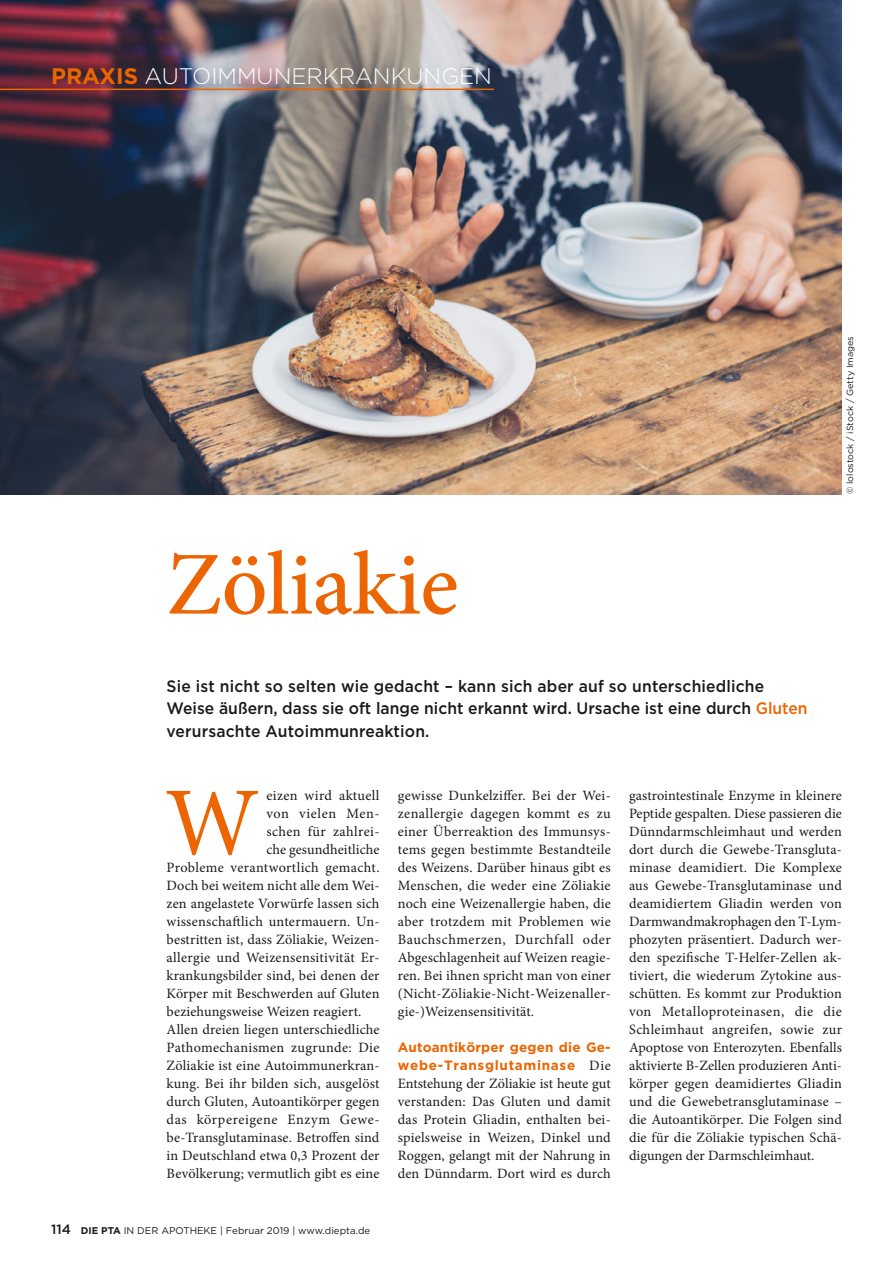
<style>
.page{position:relative;width:893px;height:1263px;background:#fff}
.page>*{position:absolute;margin:0;border:0;box-sizing:border-box;transform-origin:0 0}
.Intitial{font:97.35px "Minion Pro";color:#ec6502}
.t1{font:500 90px "Minion Pro";letter-spacing:-.005em;color:#ec6502}
.Rubrik_Thema{font:300 22.5px "Gotham";color:#fff}
.t2{font:500 16.5px/22.5px "Gotham";letter-spacing:.01em;color:#1a1a18;scale:.95 1}
.Grundtext{font:14.25px/18px "Minion Pro";letter-spacing:.01em;color:#1a1a18;text-align:justify}
.Intitial-2{font:14.25px "Minion Pro";letter-spacing:.01em;color:#1a1a18}
.Intitial-3{font:14.25px "Minion Pro";letter-spacing:.03em;color:#1a1a18}
.Intitial-4{font:14.25px "Minion Pro";letter-spacing:.045em;color:#1a1a18}
.Grundtext-2{font:700 13.5px/18px "Gotham";letter-spacing:.005em;color:#ec6502}
.t3{font:9.75px "Gotham";color:#1a1a18}
.Bildquelle{font:9px "Gotham";color:#1a1a18}
.s1{font-weight:700;color:#ec6502}
.s2{color:#ec6502}
.s3{font-weight:500;font-size:13.5px}
.s4{font-weight:700}
.s5{font-family:"Minion Pro";font-weight:400;font-size:14.25px;color:#1a1a18}
</style>
<div class="page">
<img style="left:0;top:0;width:842px;height:494px">
<hr style="left:0;top:89px;width:494px;height:1px;background:#ec6502">
<p class="Rubrik_Thema" style="left:51px;top:62px;width:442px"><span class="s1">PRAXIS</span> AUTOIMMUNERKRANKUNGEN</p>
<p class="t1" style="left:167px;top:524px;width:293px">Zöliakie</p>
<p class="t2" style="left:167px;top:674px;width:676px">Sie ist nicht so selten wie gedacht – kann sich aber auf so unterschiedliche<br>Weise äußern, dass sie oft lange nicht erkannt wird. Ursache ist eine durch <span class="s2">Gluten </span>verursachte Autoimmunreaktion.</p>
<p class="Bildquelle" style="left:844px;top:494px;width:159px;rotate:-90deg">© lolostock / iStock / Getty Images</p>
<p class="Intitial" style="left:165px;top:758px;width:96px">W</p>
<p class="Intitial-2" style="left:266px;top:786px;width:115px">eizen wird aktuell</p>
<p class="Intitial-4" style="left:266px;top:804px;width:115px">von vielen Men-</p>
<p class="Intitial-3" style="left:266px;top:822px;width:115px">schen für zahlrei-</p>
<p class="Intitial-2" style="left:266px;top:840px;width:115px">che gesundheitliche</p>
<p class="Intitial-2" style="left:167px;top:858px;width:214px">Probleme verantwortlich gemacht.</p>
<p class="Intitial-2" style="left:167px;top:876px;width:214px">Doch bei weitem nicht alle dem Wei-</p>
<p class="Intitial-2" style="left:167px;top:894px;width:214px">zen angelastete Vorwürfe lassen sich</p>
<p class="Intitial-2" style="left:167px;top:912px;width:214px">wissenschaftlich untermauern. Un-</p>
<p class="Intitial-2" style="left:167px;top:930px;width:214px">bestritten ist, dass Zöliakie, Weizen-</p>
<p class="Intitial-2" style="left:167px;top:948px;width:214px">allergie und Weizensensitivität Er-</p>
<p class="Intitial-2" style="left:167px;top:966px;width:214px">krankungsbilder sind, bei denen der</p>
<p class="Intitial-2" style="left:167px;top:984px;width:214px">Körper mit Beschwerden auf Gluten</p>
<p class="Intitial-2" style="left:167px;top:1002px;width:196px">beziehungsweise Weizen reagiert.</p>
<p class="Grundtext" style="left:167px;top:1021px;width:214px">Allen dreien liegen unterschiedliche Pathomechanismen zugrunde: Die Zöliakie ist eine Autoimmunerkran&shy;kung. Bei ihr bilden sich, ausgelöst durch Gluten, Autoantikörper gegen das körpereigene Enzym Gewe&shy;be-Transglutaminase. Betroffen sind in Deutschland etwa 0,3 Prozent der Bevölkerung; vermutlich gibt es eine</p>
<p class="t3" style="left:51px;top:1224px;width:321px"><span class="s3">114</span> <span class="s4">DIE PTA</span> IN DER APOTHEKE | Februar 2019 | www.diepta.de</p>
<p class="Grundtext" style="left:398px;top:787px;width:214px">gewisse Dunkelziffer. Bei der Wei&shy;zenallergie dagegen kommt es zu einer Überreaktion des Immunsys&shy;tems gegen bestimmte Bestandteile des Weizens. Darüber hinaus gibt es Menschen, die weder eine Zöliakie noch eine Weizenallergie haben, die aber trotzdem mit Problemen wie Bauchschmerzen, Durchfall oder Abgeschlagenheit auf Weizen reagie&shy;ren. Bei ihnen spricht man von einer (Nicht-Zöliakie-Nicht-Weizenaller&shy;gie-)Weizensensitivität.</p>
<p class="Grundtext-2" style="left:398px;top:1038px;width:214px">Autoantikörper gegen die Ge&shy;webe-Transglutaminase <span class="s5">Die</span></p>
<p class="Grundtext" style="left:398px;top:1075px;width:214px">Entstehung der Zöliakie ist heute gut verstanden: Das Gluten und damit das Protein Gliadin, enthalten bei&shy;spielsweise in Weizen, Dinkel und Roggen, gelangt mit der Nahrung in den Dünndarm. Dort wird es durch</p>
<p class="Grundtext" style="left:629px;top:787px;width:214px;text-align:left">gastrointestinale Enzyme in kleinere Peptide gespalten. Diese passieren die Dünndarmschleimhaut und werden dort durch die Gewebe-Transgluta&shy;minase deamidiert. Die Komplexe aus Gewebe-Transglutaminase und deamidiertem Gliadin werden von Darmwandmakrophagen den T-Lym&shy;phozyten präsentiert. Dadurch wer&shy;den spezifische T-Helfer-Zellen ak&shy;tiviert, die wiederum Zytokine aus&shy;schütten. Es kommt zur Produktion von Metalloproteinasen, die die Schleimhaut angreifen, sowie zur Apoptose von Enterozyten. Ebenfalls aktivierte B-Zellen produzieren Anti&shy;körper gegen deamidiertes Gliadin und die Gewebetransglutaminase – die Autoantikörper. Die Folgen sind die für die Zöliakie typischen Schä&shy;digungen der Darmschleimhaut.</p>
</div>
